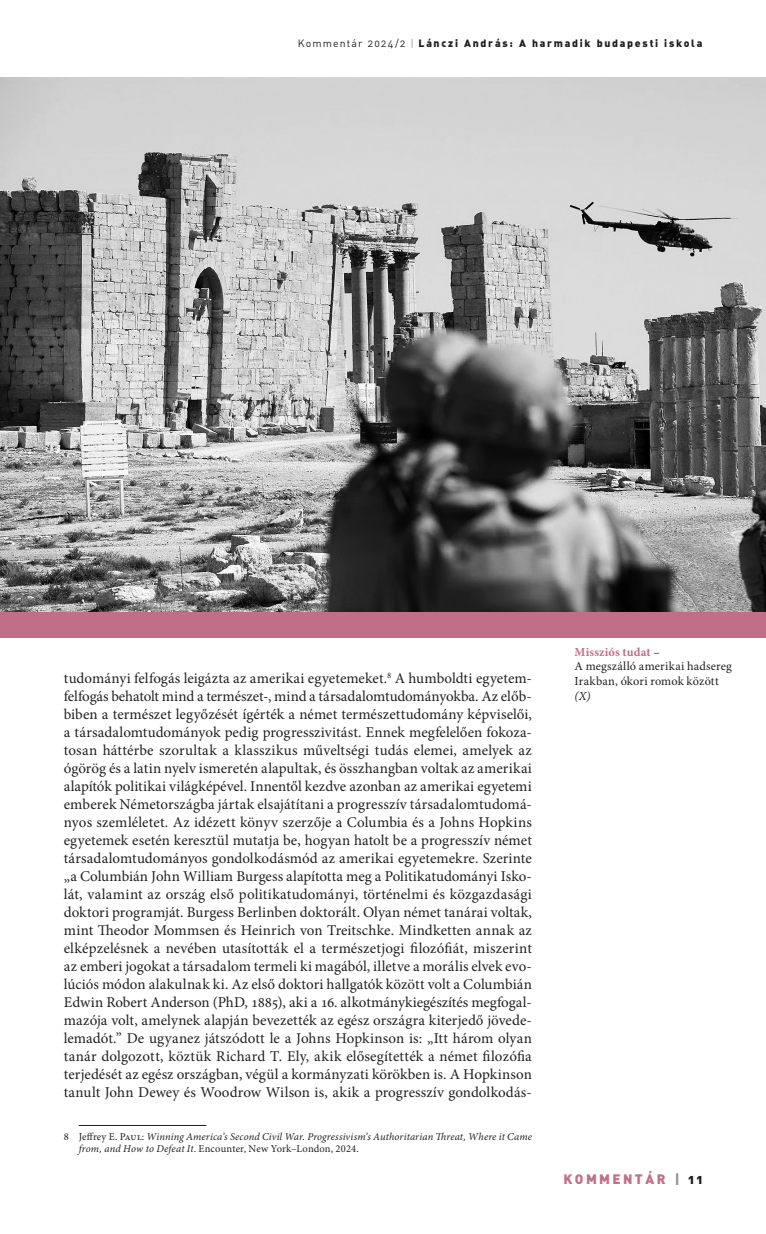
<style>
.page{position:relative;width:766px;height:1234px;background:#fff}
.page>*{position:absolute;margin:0;border:0;box-sizing:border-box;transform-origin:0 0}
._9_-_kenyér_2_---_10_pt{font:15px/18px "Minion Pro";letter-spacing:.005em;color:#231f20;text-align:justify}
.t1{font:13.5px "DIN Alt Blk PFL";letter-spacing:.2em;color:#bf6f88}
._1000_-_képaláírás{font:12.3px/14.7px "Minion Pro";letter-spacing:.01em;color:#231f20}
._1000_-_képaláírás-2{font:italic 12.3px "Minion Pro";color:#231f20}
._20_-_lábjegyzet{font:italic 10.5px/12.3px "Minion Pro";letter-spacing:.01em;color:#231f20}
.t2{font:10.5px "DIN Alt Blk PFL";letter-spacing:.175em;color:#231f20}
.s1{font-family:"DIN Alt PFL"}
.s2{font-family:"DIN Alt PFL";color:#939598}
.s3{font-style:normal}
.s4{font-weight:700;color:#bf6f88}
.s5{color:#939598}
.s6{color:#231f20}
</style>
<div class="page">
<hr style="left:79px;top:1124px;width:127px;height:1px;background:#231f20">
<img style="left:0;top:78px;width:765px;height:534px">
<div style="left:0;top:612px;width:765px;height:25px;background:#bf6f88"></div>
<p class="t2" style="left:298px;top:36px;width:405px"><span class="s1">Kommentár 2024/2</span> <span class="s2">|</span> Lánczi András: A harmadik budapesti iskola</p>
<p class="_9_-_kenyér_2_---_10_pt" style="left:64px;top:669px;width:469px">tudományi felfogás leigázta az amerikai egyetemeket.<sup>8</sup> A humboldti egyetem&shy;felfogás behatolt mind a természet-, mind a társadalomtudományokba. Az előb&shy;biben a természet legyőzését ígérték a német természettudomány képviselői, a társadalomtudományok pedig progresszivitást. Ennek megfelelően fokoza&shy;tosan háttérbe szorultak a klasszikus műveltségi tudás elemei, amelyek az ógörög és a latin nyelv ismeretén alapultak, és összhangban voltak az amerikai alapítók politikai világképével. Innentől kezdve azonban az amerikai egyetemi emberek Németországba jártak elsajátítani a progresszív társadalomtudomá&shy;nyos szemléletet. Az idézett könyv szerzője a Columbia és a Johns Hopkins egyetemek esetén keresztül mutatja be, hogyan hatolt be a progresszív német társadalomtudományos gondolkodásmód az amerikai egyetemekre. Szerinte „a Columbián John William Burgess alapította meg a Politikatudományi Isko&shy;lát, valamint az ország első politikatudományi, történelmi és közgazdasági doktori programját. Burgess Berlinben doktorált. Olyan német tanárai voltak, mint Theodor Mommsen és Heinrich von Treitschke. Mindketten annak az elképzelésnek a nevében utasították el a természetjogi filozófiát, miszerint az emberi jogokat a társadalom termeli ki magából, illetve a morális elvek evo&shy;lúciós módon alakulnak ki. Az első doktori hallgatók között volt a Columbián Edwin Robert Anderson (PhD, 1885), aki a 16. alkotmánykiegészítés megfogal&shy;mazója volt, amelynek alapján bevezették az egész országra kiterjedő jövede&shy;lemadót.” De ugyanez játszódott le a Johns Hopkinson is: „Itt három olyan tanár dolgozott, köztük Richard T. Ely, akik elősegítették a német filozófia terjedését az egész országban, végül a kormányzati körökben is. A Hopkinson tanult John Dewey és Woodrow Wilson is, akik a progresszív gondolkodás-</p>
<p class="_20_-_lábjegyzet" style="left:79px;top:1130px;width:454px;text-indent:-15px"><span class="s3">8 Jeffrey E. Paul:</span> Winning America’s Second Civil War. Progressivism’s Authoritarian Threat, Where it Came from, and How to Defeat It<span class="s3">. Encounter, New York–London, 2024.</span></p>
<p class="_1000_-_képaláírás" style="left:574px;top:644px;width:159px"><span class="s4">Missziós tudat</span> –<br>A megszálló amerikai hadsereg<br>Irakban, ókori romok között</p>
<p class="_1000_-_képaláírás-2" style="left:574px;top:687px;width:18px">(X)</p>
<p class="t1" style="left:563px;top:1169px;width:140px">KOMMENTÁR <span class="s5">|</span> <span class="s6">11</span></p>
</div>
